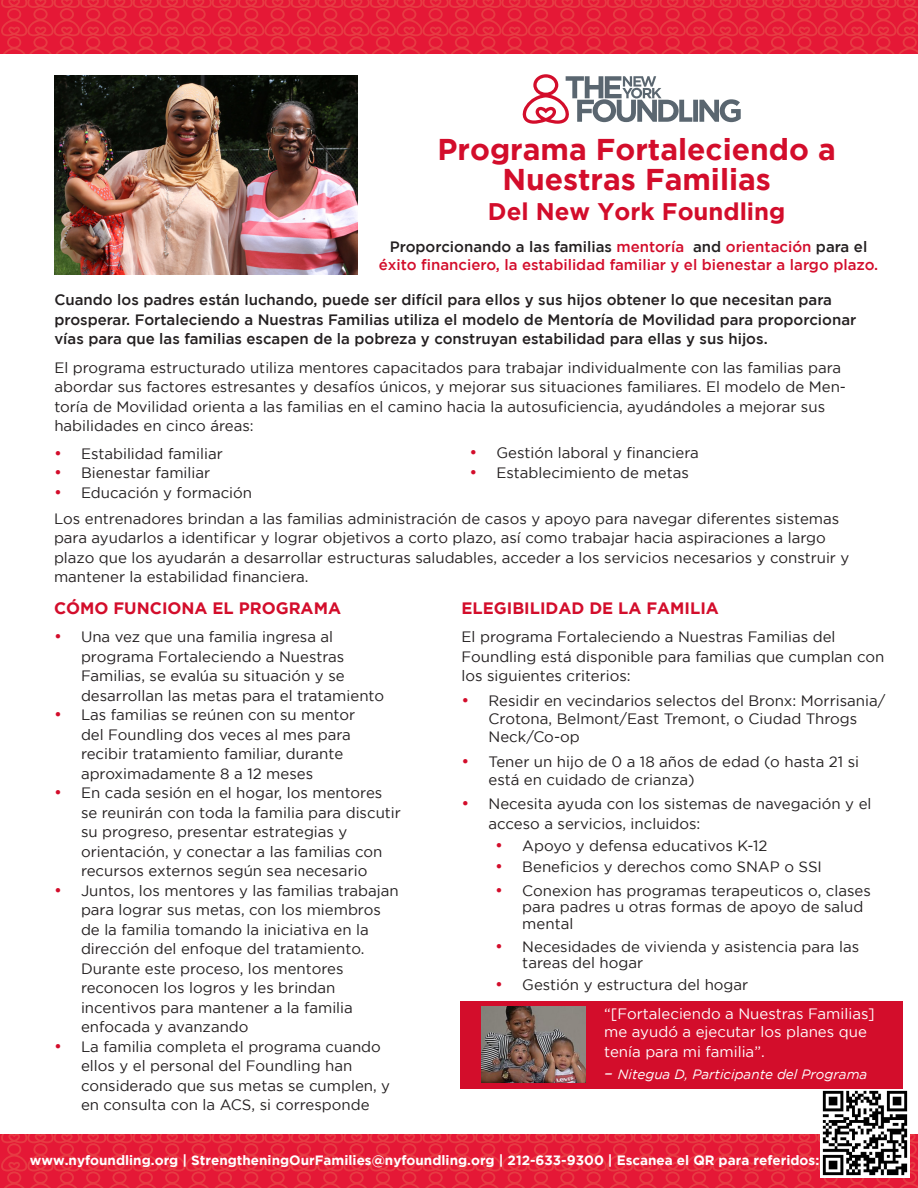
<style>
.page{position:relative;width:918px;height:1188px;background:#fff}
.page>*{position:absolute;margin:0;border:0;box-sizing:border-box;transform-origin:0 0}
.t1{font:700 30px/30px "Gotham";color:#d30d2b;text-align:center}
.t2{font:700 24px "Gotham";color:#d30d2b}
.t3{font:700 16.5px "Gotham";color:#d30d2b}
.t4{font:15px/19.5px "Gotham";color:#231f20}
.t5{font:500 15px/19.5px "Gotham";color:#231f20}
.t6{font:500 15px/18px "Gotham";color:#d30d2b;text-align:center}
.t7{font:15px/18px "Gotham";color:#fff}
.t8{font:700 13.5px "Gotham";color:#fff}
.t9{font:italic 13.5px "Gotham";color:#fff}
.s1{color:#231f20}
.s2{font-size:16.5px;color:#d30d2b}
.s3{font-size:16.5px}
</style>
<div class="page">
<svg style="left:1px;top:0;width:917px;height:54px;background:#e52239"></svg>
<svg style="left:1px;top:1134px;width:917px;height:54px;background:#e5233a"></svg>
<svg style="left:523px;top:74px;width:218px;height:50px"></svg>
<img style="left:54px;top:76px;width:304px;height:198px">
<div style="left:460px;top:1001px;width:443px;height:88px;background:#d30d2b"></div>
<img style="left:482px;top:1006px;width:103px;height:76px">
<img style="left:821px;top:1090px;width:88px;height:87px">
<p class="t1" style="left:438px;top:134px;width:400px">Programa Fortaleciendo a<br>Nuestras Familias</p>
<p class="t2" style="left:488px;top:198px;width:299px">Del New York Foundling</p>
<p class="t6" style="left:379px;top:238px;width:501px"><span class="s1">Proporcionando a las familias</span> mentoría <span class="s1">and</span> orientación <span class="s1">para el </span>éxito financiero, la estabilidad familiar y el bienestar a largo plazo.</p>
<p class="t5" style="left:54px;top:290px;width:804px">Cuando los padres están luchando, puede ser difícil para ellos y sus hijos obtener lo que necesitan para prosperar. Fortaleciendo a Nuestras Familias utiliza el modelo de Mentoría de Movilidad para proporcionar vías para que las familias escapen de la pobreza y construyan estabilidad para ellas y sus hijos.</p>
<p class="t4" style="left:54px;top:357px;width:793px">El programa estructurado utiliza mentores capacitados para trabajar individualmente con las familias para abordar sus factores estresantes y desafíos únicos, y mejorar sus situaciones familiares. El modelo de Men&shy;toría de Movilidad orienta a las familias en el camino hacia la autosuficiencia, ayudándoles a mejorar sus habilidades en cinco áreas:</p>
<p class="t4" style="left:470px;top:443px;width:231px"><span class="s2">•</span> Gestión laboral y financiera</p>
<p class="t4" style="left:470px;top:462px;width:221px"><span class="s2">•</span> Establecimiento de metas</p>
<p class="t4" style="left:54px;top:444px;width:170px"><span class="s2">•</span> Estabilidad familiar</p>
<p class="t4" style="left:54px;top:463px;width:158px"><span class="s2">•</span> Bienestar familiar</p>
<p class="t4" style="left:54px;top:483px;width:200px"><span class="s2">•</span> Educación y formación</p>
<p class="t4" style="left:54px;top:509px;width:797px">Los entrenadores brindan a las familias administración de casos y apoyo para navegar diferentes sistemas para ayudarlos a identificar y lograr objetivos a corto plazo, así como trabajar hacia aspiraciones a largo plazo que los ayudarán a desarrollar estructuras saludables, acceder a los servicios necesarios y construir y mantener la estabilidad financiera.</p>
<p class="t3" style="left:462px;top:598px;width:259px">ELEGIBILIDAD DE LA FAMILIA</p>
<p class="t4" style="left:462px;top:627px;width:424px">El programa Fortaleciendo a Nuestras Familias del<br>Foundling está disponible para familias que cumplan con los siguientes criterios:</p>
<p class="t4" style="left:489px;top:691px;width:398px;line-height:18px;text-indent:-27px"><span class="s2">•</span> Residir en vecindarios selectos del Bronx: Morrisania/<br>Crotona, Belmont/East Tremont, o Ciudad Throgs<br>Neck/Co-op</p>
<p class="t4" style="left:489px;top:752px;width:372px;line-height:18px;text-indent:-27px"><span class="s2">•</span> Tener un hijo de 0 a 18 años de edad (o hasta 21 si está en cuidado de crianza)</p>
<p class="t4" style="left:489px;top:794px;width:384px;text-indent:-27px"><span class="s2">•</span> Necesita ayuda con los sistemas de navegación y el acceso a servicios, incluidos:</p>
<p class="t4" style="left:495px;top:835px;width:274px"><span class="s2">•</span> Apoyo y defensa educativos K-12</p>
<p class="t4" style="left:495px;top:857px;width:328px"><span class="s2">•</span> Beneficios y derechos como SNAP o SSI</p>
<p class="t4" style="left:522px;top:882px;width:350px;line-height:16.5px;text-indent:-27px"><span class="s2">•</span> Conexion has programas terapeuticos o, clases para padres u otras formas de apoyo de salud mental</p>
<p class="t4" style="left:522px;top:938px;width:338px;line-height:16.5px;text-indent:-27px"><span class="s2">•</span> Necesidades de vivienda y asistencia para las tareas del hogar</p>
<p class="t4" style="left:495px;top:975px;width:255px"><span class="s2">•</span> Gestión y estructura del hogar</p>
<p class="t3" style="left:54px;top:598px;width:289px">CÓMO FUNCIONA EL PROGRAMA</p>
<p class="t4" style="left:81px;top:627px;width:305px;text-indent:-27px"><span class="s2">•</span> Una vez que una familia ingresa al programa Fortaleciendo a Nuestras Familias, se evalúa su situación y se desarrollan las metas para el tratamiento</p>
<p class="t4" style="left:81px;top:705px;width:276px;text-indent:-27px"><span class="s2">•</span> Las familias se reúnen con su mentor del Foundling dos veces al mes para recibir tratamiento familiar, durante aproximadamente 8 a 12 meses</p>
<p class="t4" style="left:81px;top:783px;width:322px;text-indent:-27px"><span class="s2">•</span> En cada sesión en el hogar, los mentores se reunirán con toda la familia para discutir su progreso, presentar estrategias y orientación, y conectar a las familias con recursos externos según sea necesario</p>
<p class="t4" style="left:81px;top:880px;width:319px;text-indent:-27px"><span class="s2">•</span> Juntos, los mentores y las familias trabajan para lograr sus metas, con los miembros de la familia tomando la iniciativa en la dirección del enfoque del tratamiento.<br>Durante este proceso, los mentores reconocen los logros y les brindan incentivos para mantener a la familia enfocada y avanzando</p>
<p class="t4" style="left:81px;top:1036px;width:311px;text-indent:-27px"><span class="s2">•</span> La familia completa el programa cuando ellos y el personal del Foundling han considerado que sus metas se cumplen, y en consulta con la ACS, si corresponde</p>
<p class="t7" style="left:604px;top:1005px;width:272px">“[Fortaleciendo a Nuestras Familias] me ayudó a ejecutar los planes que</p>
<p class="t7" style="left:604px;top:1042px;width:162px">tenía para mi familia”.</p>
<p class="t9" style="left:604px;top:1067px;width:265px"><span class="s3">–</span> Nitegua D, Participante del Programa</p>
<p class="t8" style="left:30px;top:1152px;width:791px">www.nyfoundling.org | StrengtheningOurFamilies@nyfoundling.org | 212-633-9300 | Escanea el QR para referidos:</p>
</div>
